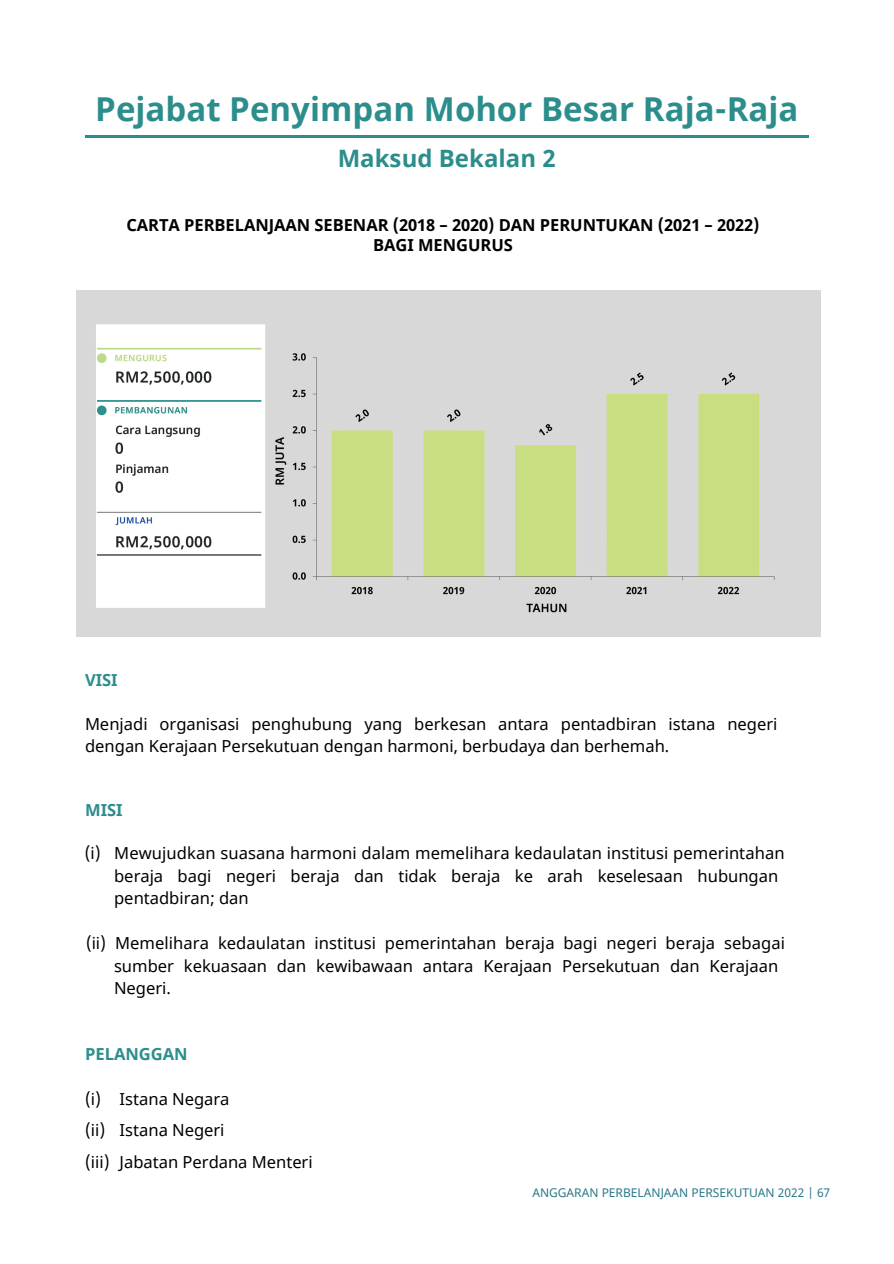
<style>
.page{position:relative;width:894px;height:1264px;background:#fff}
.page>*{position:absolute;margin:0;border:0;box-sizing:border-box;transform-origin:0 0}
.t1{font:700 33px "Noto Sans";color:#2c8e8c}
.t2{font:700 24px "Noto Sans";letter-spacing:-.005em;color:#2c8e8c}
.t3{font:16.5px/22.4px "Noto Sans";color:#000}
.t4{font:700 16.5px/19.8px "Noto Sans";letter-spacing:-.005em;color:#000;text-align:center}
.t5{font:700 16.5px "Noto Sans";color:#2c8e8c}
.t6{font:12px "Noto Sans";color:#297887}
</style>
<div class="page">
<hr style="left:85px;top:135px;width:723px;height:2px;background:#2c8e8c">
<img style="left:77px;top:290px;width:743px;height:346px">
<p class="t1" style="left:95px;top:85px;width:704px">Pejabat Penyimpan Mohor Besar Raja-Raja</p>
<p class="t2" style="left:338px;top:141px;width:219px">Maksud Bekalan 2</p>
<p class="t4" style="left:126px;top:216px;width:634px">CARTA PERBELANJAAN SEBENAR (2018 – 2020) DAN PERUNTUKAN (2021 – 2022)<br>BAGI MENGURUS</p>
<h1 class="t5" style="left:85px;top:668px;width:34px">VISI</h1>
<p class="t3" style="left:85px;top:713px;width:693px">Menjadi organisasi penghubung yang berkesan antara pentadbiran istana negeri dengan Kerajaan Persekutuan dengan harmoni, berbudaya dan berhemah.</p>
<h1 class="t5" style="left:85px;top:798px;width:39px">MISI</h1>
<p class="t3" style="left:114px;top:842px;width:672px;text-indent:-29px">(i) Mewujudkan suasana harmoni dalam memelihara kedaulatan institusi pemerintahan beraja bagi negeri beraja dan tidak beraja ke arah keselesaan hubungan pentadbiran; dan</p>
<p class="t3" style="left:114px;top:932px;width:672px;text-indent:-28px">(ii) Memelihara kedaulatan institusi pemerintahan beraja bagi negeri beraja sebagai sumber kekuasaan dan kewibawaan antara Kerajaan Persekutuan dan Kerajaan<br>Negeri.</p>
<h1 class="t5" style="left:85px;top:1041px;width:104px">PELANGGAN</h1>
<p class="t3" style="left:85px;top:1087px;width:146px">(i) Istana Negara</p>
<p class="t3" style="left:85px;top:1119px;width:141px">(ii) Istana Negeri</p>
<p class="t3" style="left:85px;top:1150px;width:229px">(iii) Jabatan Perdana Menteri</p>
<p class="t6" style="left:532px;top:1184px;width:299px">ANGGARAN PERBELANJAAN PERSEKUTUAN 2022 | 67</p>
</div>
